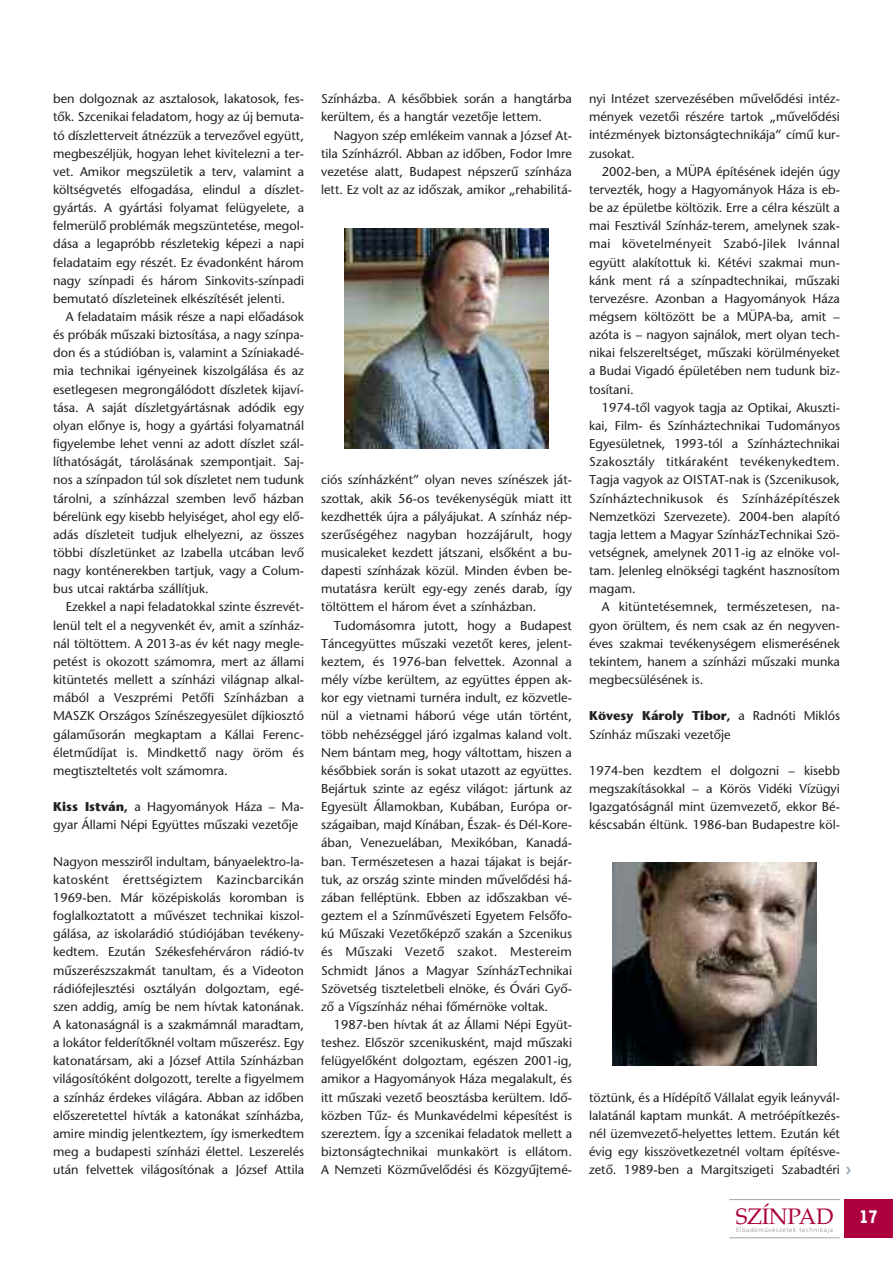
<style>
.page{position:relative;width:893px;height:1263px;background:#fff}
.page>*{position:absolute;margin:0;border:0;box-sizing:border-box;transform-origin:0 0}
.t1{font:22.35px "H Palatino Roman";letter-spacing:-.01em;color:#ac003f}
.t2{font:12.75px/18.1px "Stone Sans";color:#211f1f;text-align:justify}
.t3{font:6.3px "Frutiger L";letter-spacing:.105em;color:#908f8f}
.s1{font-weight:700}
.s2{font-family:"Tarzana Narrow H Bold";font-size:21px;color:#fff}
</style>
<div class="page">
<div style="left:844px;top:1199px;width:49px;height:39px;background:#ac003f"></div>
<hr style="left:729px;top:1199px;width:111px;height:1px;background:#a6a5a5">
<hr style="left:729px;top:1237px;width:111px;height:1px;background:#a6a5a5">
<img style="left:344px;top:228px;width:205px;height:220px">
<img style="left:612px;top:863px;width:204px;height:202px">
<p class="t2" style="left:53px;top:91px;width:252px">ben dolgoznak az asztalosok, lakatosok, fes&shy;tôk. Szcenikai feladatom, hogy az új bemuta&shy;tó díszletterveit átnézzük a tervezôvel együtt, megbeszéljük, hogyan lehet kivitelezni a ter&shy;vet. Amikor megszületik a terv, valamint a költségvetés elfogadása, elindul a díszlet&shy;gyártás. A gyártási folyamat felügyelete, a felmerülô problémák megszüntetése, megol&shy;dása a legapróbb részletekig képezi a napi feladataim egy részét. Ez évadonként három nagy színpadi és három Sinkovits-színpadi bemutató díszleteinek elkészítését jelenti.</p>
<p class="t2" style="left:53px;top:309px;width:252px;text-indent:13px">A feladataim másik része a napi elôadások és próbák mûszaki biztosítása, a nagy színpa&shy;don és a stúdióban is, valamint a Színiakadé&shy;mia technikai igényeinek kiszolgálása és az esetlegesen megrongálódott díszletek kijaví&shy;tása. A saját díszletgyártásnak adódik egy olyan elônye is, hogy a gyártási folyamatnál figyelembe lehet venni az adott díszlet szál&shy;líthatóságát, tárolásának szempontjait. Saj&shy;nos a színpadon túl sok díszletet nem tudunk tárolni, a színházzal szemben levô házban bérelünk egy kisebb helyiséget, ahol egy elô&shy;adás díszleteit tudjuk elhelyezni, az összes többi díszletünket az Izabella utcában levô nagy konténerekben tartjuk, vagy a Colum&shy;bus utcai raktárba szállítjuk.</p>
<p class="t2" style="left:53px;top:599px;width:252px;text-indent:13px">Ezekkel a napi feladatokkal szinte észrevét&shy;lenül telt el a negyvenkét év, amit a színház&shy;nál töltöttem. A 2013-as év két nagy megle&shy;petést is okozott számomra, mert az állami kitüntetés mellett a színházi világnap alkal&shy;mából a Veszprémi Petôfi Színházban a MASZK Országos Színészegyesület díjkiosztó gálamûsorán megkaptam a Kállai Ferenc&shy;életmûdíjat is. Mindkettô nagy öröm és megtiszteltetés volt számomra.</p>
<p class="t2" style="left:53px;top:799px;width:252px"><span class="s1">Kiss István,</span> a Hagyományok Háza – Ma&shy;gyar Állami Népi Együttes mûszaki vezetôje</p>
<p class="t2" style="left:53px;top:853px;width:252px">Nagyon messzirôl indultam, bányaelektro-la&shy;katosként érettségiztem Kazincbarcikán 1969-ben. Már középiskolás koromban is foglalkoztatott a mûvészet technikai kiszol&shy;gálása, az iskolarádió stúdiójában tevékeny&shy;kedtem. Ezután Székesfehérváron rádió-tv mûszerészszakmát tanultam, és a Videoton rádiófejlesztési osztályán dolgoztam, egé&shy;szen addig, amíg be nem hívtak katonának.<br>A katonaságnál is a szakmámnál maradtam, a lokátor felderítôknél voltam mûszerész. Egy katonatársam, aki a József Attila Színházban világosítóként dolgozott, terelte a figyelmem a színház érdekes világára. Abban az idôben elôszeretettel hívták a katonákat színházba, amire mindig jelentkeztem, így ismerkedtem meg a budapesti színházi élettel. Leszerelés után felvettek világosítónak a József Attila</p>
<p class="t2" style="left:321px;top:91px;width:252px">Színházba. A késôbbiek során a hangtárba kerültem, és a hangtár vezetôje lettem.</p>
<p class="t2" style="left:321px;top:127px;width:252px;text-indent:13px">Nagyon szép emlékeim vannak a József At&shy;tila Színházról. Abban az idôben, Fodor Imre vezetése alatt, Budapest népszerû színháza lett. Ez volt az az idôszak, amikor „rehabilitá-</p>
<p class="t2" style="left:321px;top:472px;width:252px">ciós színházként” olyan neves színészek ját&shy;szottak, akik 56-os tevékenységük miatt itt kezdhették újra a pályájukat. A színház nép&shy;szerûségéhez nagyban hozzájárult, hogy musicaleket kezdett játszani, elsôként a bu&shy;dapesti színházak közül. Minden évben be&shy;mutatásra került egy-egy zenés darab, így töltöttem el három évet a színházban.</p>
<p class="t2" style="left:321px;top:617px;width:252px;text-indent:13px">Tudomásomra jutott, hogy a Budapest Táncegyüttes mûszaki vezetôt keres, jelent&shy;keztem, és 1976-ban felvettek. Azonnal a mély vízbe kerültem, az együttes éppen ak&shy;kor egy vietnami turnéra indult, ez közvetle&shy;nül a vietnami háború vége után történt, több nehézséggel járó izgalmas kaland volt.<br>Nem bántam meg, hogy váltottam, hiszen a késôbbiek során is sokat utazott az együttes.<br>Bejártuk szinte az egész világot: jártunk az Egyesült Államokban, Kubában, Európa or&shy;szágaiban, majd Kínában, Észak- és Dél-Kore&shy;ában, Venezuelában, Mexikóban, Kanadá&shy;ban. Természetesen a hazai tájakat is bejár&shy;tuk, az ország szinte minden mûvelôdési há&shy;zában felléptünk. Ebben az idôszakban vé&shy;geztem el a Színmûvészeti Egyetem Felsôfo&shy;kú Mûszaki Vezetôképzô szakán a Szcenikus és Mûszaki Vezetô szakot. Mestereim Schmidt János a Magyar SzínházTechnikai Szövetség tiszteletbeli elnöke, és Óvári Gyô&shy;zô a Vígszínház néhai fômérnöke voltak.</p>
<p class="t2" style="left:321px;top:1017px;width:252px;text-indent:13px">1987-ben hívtak át az Állami Népi Együt&shy;teshez. Elôször szcenikusként, majd mûszaki felügyelôként dolgoztam, egészen 2001-ig, amikor a Hagyományok Háza megalakult, és itt mûszaki vezetô beosztásba kerültem. Idô&shy;közben Tûz- és Munkavédelmi képesítést is szereztem. Így a szcenikai feladatok mellett a biztonságtechnikai munkakört is ellátom.<br>A Nemzeti Közmûvelôdési és Közgyûjtemé-</p>
<p class="t2" style="left:589px;top:91px;width:252px">nyi Intézet szervezésében mûvelôdési intéz&shy;mények vezetôi részére tartok „mûvelôdési intézmények biztonságtechnikája” címû kur&shy;zusokat.</p>
<p class="t2" style="left:589px;top:164px;width:252px;text-indent:13px">2002-ben, a MÜPA építésének idején úgy tervezték, hogy a Hagyományok Háza is eb&shy;be az épületbe költözik. Erre a célra készült a mai Fesztivál Színház-terem, amelynek szak&shy;mai követelményeit Szabó-Jilek Ivánnal együtt alakítottuk ki. Kétévi szakmai mun&shy;kánk ment rá a színpadtechnikai, mûszaki tervezésre. Azonban a Hagyományok Háza mégsem költözött be a MÜPA-ba, amit – azóta is – nagyon sajnálok, mert olyan tech&shy;nikai felszereltséget, mûszaki körülményeket a Budai Vigadó épületében nem tudunk biz&shy;tosítani.</p>
<p class="t2" style="left:589px;top:400px;width:252px;text-indent:13px">1974-tôl vagyok tagja az Optikai, Akuszti&shy;kai, Film- és Színháztechnikai Tudományos Egyesületnek, 1993-tól a Színháztechnikai Szakosztály titkáraként tevékenykedtem.<br>Tagja vagyok az OISTAT-nak is (Szcenikusok, Színháztechnikusok és Színházépítészek Nemzetközi Szervezete). 2004-ben alapító tagja lettem a Magyar SzínházTechnikai Szö&shy;vetségnek, amelynek 2011-ig az elnöke vol&shy;tam. Jelenleg elnökségi tagként hasznosítom magam.</p>
<p class="t2" style="left:589px;top:599px;width:252px;text-indent:13px">A kitüntetésemnek, természetesen, na&shy;gyon örültem, és nem csak az én negyven&shy;éves szakmai tevékenységem elismerésének tekintem, hanem a színházi mûszaki munka megbecsülésének is.</p>
<p class="t2" style="left:589px;top:708px;width:252px"><span class="s1">Kövesy Károly Tibor,</span> a Radnóti Miklós<br>Színház mûszaki vezetôje</p>
<p class="t2" style="left:589px;top:763px;width:252px">1974-ben kezdtem el dolgozni – kisebb megszakításokkal – a Körös Vidéki Vízügyi Igazgatóságnál mint üzemvezetô, ekkor Bé&shy;késcsabán éltünk. 1986-ban Budapestre köl-</p>
<p class="t2" style="left:589px;top:1089px;width:252px">töztünk, és a Hídépítô Vállalat egyik leányvál&shy;lalatánál kaptam munkát. A metróépítkezés&shy;nél üzemvezetô-helyettes lettem. Ezután két évig egy kisszövetkezetnél voltam építésve&shy;zetô. 1989-ben a Margitszigeti Szabadtéri</p>
<h1 class="t1" style="left:736px;top:1203px;width:144px">SZÍNPAD <span class="s2">17</span></h1>
<p class="t3" style="left:736px;top:1226px;width:98px">Elôadómûvészetek technikája</p>
</div>
